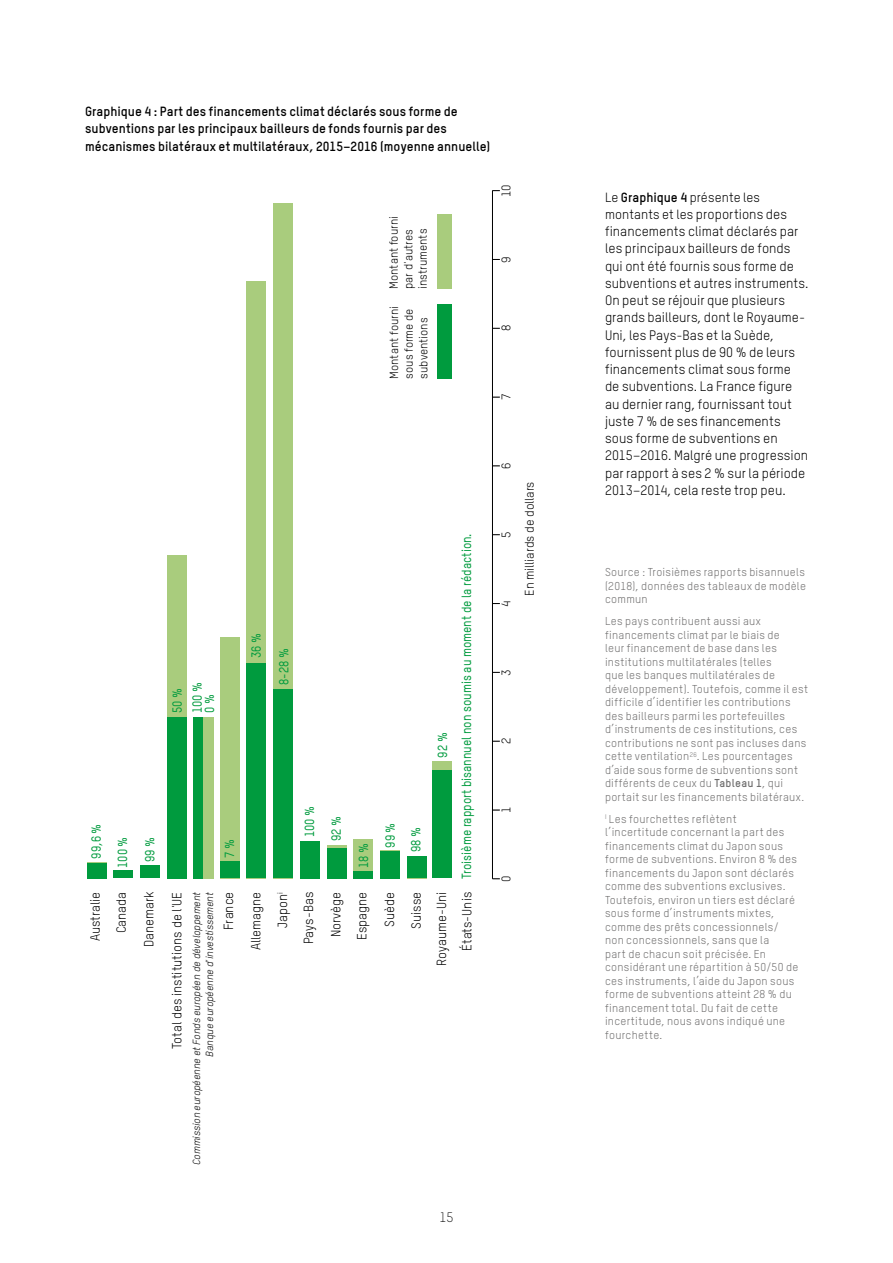
<style>
.page{position:relative;width:893px;height:1263px;background:#fff}
.page>*{position:absolute;margin:0;border:0;box-sizing:border-box;transform-origin:0 0}
.t1{font:13.5px/17.2px "Oxfam TSTARPRO";color:#000}
.t2{font:300 13.5px "Oxfam TSTARPRO";color:#000}
.t3{font:700 13.2px/17.2px "Oxfam TSTARPRO";letter-spacing:.005em;color:#000}
.t4{font:13.2px "Oxfam TSTARPRO";letter-spacing:.01em;color:#000}
.t5{font:13.05px/25.8px "Oxfam TSTARPRO";color:#000;text-align:right}
.t6{font:500 13.05px/20.1px "Oxfam TSTARPRO";color:#009b3e;scale:.92 1}
.t7{font:12.3px "Oxfam TSTARPRO";color:#000}
.t8{font:11.55px/14.5px "Oxfam TSTARPRO";color:#000}
.t9{font:11.25px/13.5px "Oxfam TSTARPRO";letter-spacing:.025em;color:#706f6f}
.t10{font:italic 10.2px/12.8px "Oxfam TSTARPRO";color:#000;text-align:right}
.s1{font-weight:700}
.s2{font-size:13.2px}
</style>
<div class="page">
<div style="left:202px;top:717px;width:11px;height:161px;background:#a9cc7d"></div>
<div style="left:380px;top:850px;width:20px;height:28px;background:#a9cc7d"></div>
<div style="left:87px;top:863px;width:19px;height:15px;background:#009b3e"></div>
<div style="left:113px;top:870px;width:20px;height:8px;background:#009b3e"></div>
<div style="left:140px;top:865px;width:20px;height:13px;background:#009b3e"></div>
<div style="left:167px;top:555px;width:19px;height:323px;background:#a9cc7d"></div>
<div style="left:167px;top:717px;width:19px;height:161px;background:#009b3e"></div>
<div style="left:193px;top:717px;width:10px;height:161px;background:#009b3e"></div>
<div style="left:220px;top:637px;width:20px;height:241px;background:#a9cc7d"></div>
<div style="left:220px;top:861px;width:20px;height:17px;background:#009b3e"></div>
<div style="left:247px;top:281px;width:19px;height:597px;background:#a9cc7d"></div>
<div style="left:247px;top:663px;width:19px;height:215px;background:#009b3e"></div>
<div style="left:300px;top:841px;width:20px;height:37px;background:#009b3e"></div>
<div style="left:327px;top:845px;width:19px;height:33px;background:#a9cc7d"></div>
<div style="left:327px;top:848px;width:19px;height:30px;background:#009b3e"></div>
<div style="left:353px;top:839px;width:20px;height:39px;background:#a9cc7d"></div>
<div style="left:353px;top:871px;width:20px;height:7px;background:#009b3e"></div>
<div style="left:380px;top:851px;width:20px;height:27px;background:#009b3e"></div>
<div style="left:407px;top:856px;width:19px;height:22px;background:#009b3e"></div>
<div style="left:432px;top:761px;width:20px;height:117px;background:#a9cc7d"></div>
<div style="left:432px;top:770px;width:20px;height:108px;background:#009b3e"></div>
<div style="left:274px;top:203px;width:19px;height:675px;background:#a9cc7d"></div>
<div style="left:274px;top:689px;width:19px;height:189px;background:#009b3e"></div>
<div style="left:437px;top:214px;width:15px;height:75px;background:#a9cc7d"></div>
<div style="left:437px;top:304px;width:15px;height:74px;background:#009b3e"></div>
<hr style="left:492px;top:191px;width:1px;height:688px;background:#000">
<p class="t3" style="left:85px;top:103px;width:407px">Graphique 4 : Part des financements climat déclarés sous forme de subventions par les principaux bailleurs de fonds fournis par des mécanismes bilatéraux et multilatéraux, 2015–2016 (moyenne annuelle)</p>
<p class="t8" style="left:386px;top:289px;width:74px;rotate:-90deg">Montant fourni par d'autres instruments</p>
<p class="t8" style="left:387px;top:379px;width:74px;rotate:-90deg">Montant fourni sous forme de subventions</p>
<p class="t7" style="left:499px;top:197px;width:14px;rotate:-90deg">10</p>
<p class="t7" style="left:499px;top:263px;width:8px;rotate:-90deg">9</p>
<p class="t7" style="left:499px;top:331px;width:8px;rotate:-90deg">8</p>
<p class="t7" style="left:499px;top:400px;width:8px;rotate:-90deg">7</p>
<p class="t6" style="left:167px;top:713px;width:36px;rotate:-90deg">50 %<br>100 %</p>
<p class="t6" style="left:199px;top:712px;width:22px;rotate:-90deg">0 %</p>
<p class="t6" style="left:246px;top:658px;width:29px;rotate:-90deg">36 %</p>
<p class="t6" style="left:86px;top:858px;width:39px;rotate:-90deg">99,6 %</p>
<p class="t6" style="left:112px;top:868px;width:36px;rotate:-90deg">100 %</p>
<p class="t6" style="left:140px;top:862px;width:29px;rotate:-90deg">99 %</p>
<p class="t6" style="left:219px;top:858px;width:22px;rotate:-90deg">7 %</p>
<p class="t6" style="left:274px;top:685px;width:41px;rotate:-90deg">8-28 %</p>
<p class="t6" style="left:296px;top:841px;width:40px;line-height:26.7px;rotate:-90deg">100 %<br>92 %</p>
<p class="t6" style="left:353px;top:868px;width:29px;rotate:-90deg">18 %</p>
<p class="t6" style="left:380px;top:848px;width:29px;rotate:-90deg">99 %</p>
<p class="t6" style="left:406px;top:852px;width:29px;rotate:-90deg">98 %</p>
<p class="t6" style="left:432px;top:757px;width:29px;rotate:-90deg">92 %</p>
<p class="t6" style="left:456px;top:879px;width:377px;rotate:-90deg">Troisième rapport bisannuel non soumis au moment de la rédaction.</p>
<p class="t10" style="left:190px;top:1165px;width:274px;rotate:-90deg">Commission européenne et Fonds européen de développement<br>Banque européenne d'investissement</p>
<p class="t5" style="left:136px;top:947px;width:57px;rotate:-90deg">Danemark</p>
<p class="t5" style="left:243px;top:950px;width:60px;rotate:-90deg">Allemagne</p>
<p class="t5" style="left:295px;top:944px;width:54px;rotate:-90deg">Pays-Bas</p>
<p class="t5" style="left:269px;top:927px;width:37px;rotate:-90deg">Japon<sup>i</sup></p>
<p class="t5" style="left:323px;top:940px;width:50px;text-align:left;rotate:-90deg">Norvège<br>Espagne</p>
<p class="t5" style="left:376px;top:966px;width:76px;rotate:-90deg">Suède<br>Suisse<br>Royaume-Uni<br>États-Unis</p>
<p class="t5" style="left:82px;top:941px;width:51px;rotate:-90deg">Australie<br>Canada</p>
<p class="t5" style="left:164px;top:1049px;width:159px;rotate:-90deg">Total des institutions de l'UE</p>
<p class="t5" style="left:215px;top:930px;width:40px;rotate:-90deg">France</p>
<p class="t2" style="left:439px;top:1209px;width:16px">15</p>
<p class="t7" style="left:499px;top:469px;width:8px;rotate:-90deg">6</p>
<p class="t7" style="left:499px;top:538px;width:8px;rotate:-90deg">5</p>
<p class="t7" style="left:499px;top:607px;width:8px;rotate:-90deg">4</p>
<p class="t7" style="left:522px;top:596px;width:116px;rotate:-90deg">En milliards de dollars</p>
<p class="t7" style="left:499px;top:675px;width:8px;rotate:-90deg">3</p>
<p class="t7" style="left:499px;top:744px;width:8px;rotate:-90deg">2</p>
<p class="t7" style="left:499px;top:813px;width:8px;rotate:-90deg">1</p>
<p class="t7" style="left:499px;top:882px;width:8px;rotate:-90deg">0</p>
<p class="t4" style="left:605px;top:189px;width:156px">Le <span class="s1">Graphique 4</span> présente les</p>
<p class="t1" style="left:605px;top:205px;width:205px"><span class="s2">montants et les</span> proportions des financements climat déclarés par les principaux bailleurs de fonds qui ont été fournis sous forme de subventions et autres instruments.<br>On peut se réjouir que plusieurs grands bailleurs, dont le Royaume-<br>Uni, les Pays-Bas et la Suède, fournissent plus de 90 % de leurs financements climat sous forme de subventions. La France figure au dernier rang, fournissant tout juste 7 % de ses financements sous forme de subventions en<br>2015–2016. Malgré une progression par rapport à ses 2 % sur la période<br>2013–2014, cela reste trop peu.</p>
<p class="t9" style="left:605px;top:565px;width:202px;text-align:justify">Source : Troisièmes rapports bisannuels (2018), données des tableaux de modèle commun</p>
<p class="t9" style="left:605px;top:614px;width:205px">Les pays contribuent aussi aux financements climat par le biais de<br>leur financement de base dans les institutions multilatérales (telles<br>que les banques multilatérales de développement). Toutefois, comme il est difficile d’identifier les contributions des bailleurs parmi les portefeuilles d’instruments de ces institutions, ces contributions ne sont pas incluses dans cette ventilation<sup>26</sup>. Les pourcentages d’aide sous forme de subventions sont différents de ceux du <span class="s1">Tableau 1</span>, qui portait sur les financements bilatéraux.</p>
<p class="t9" style="left:605px;top:812px;width:195px"><sup>I</sup> Les fourchettes reflètent l’incertitude concernant la part des financements climat du Japon sous forme de subventions. Environ 8 % des financements du Japon sont déclarés comme des subventions exclusives.<br>Toutefois, environ un tiers est déclaré sous forme d’instruments mixtes, comme des prêts concessionnels/ non concessionnels, sans que la<br>part de chacun soit précisée. En considérant une répartition à 50/50 de ces instruments, l’aide du Japon sous forme de subventions atteint 28 % du financement total. Du fait de cette incertitude, nous avons indiqué une fourchette.</p>
</div>
